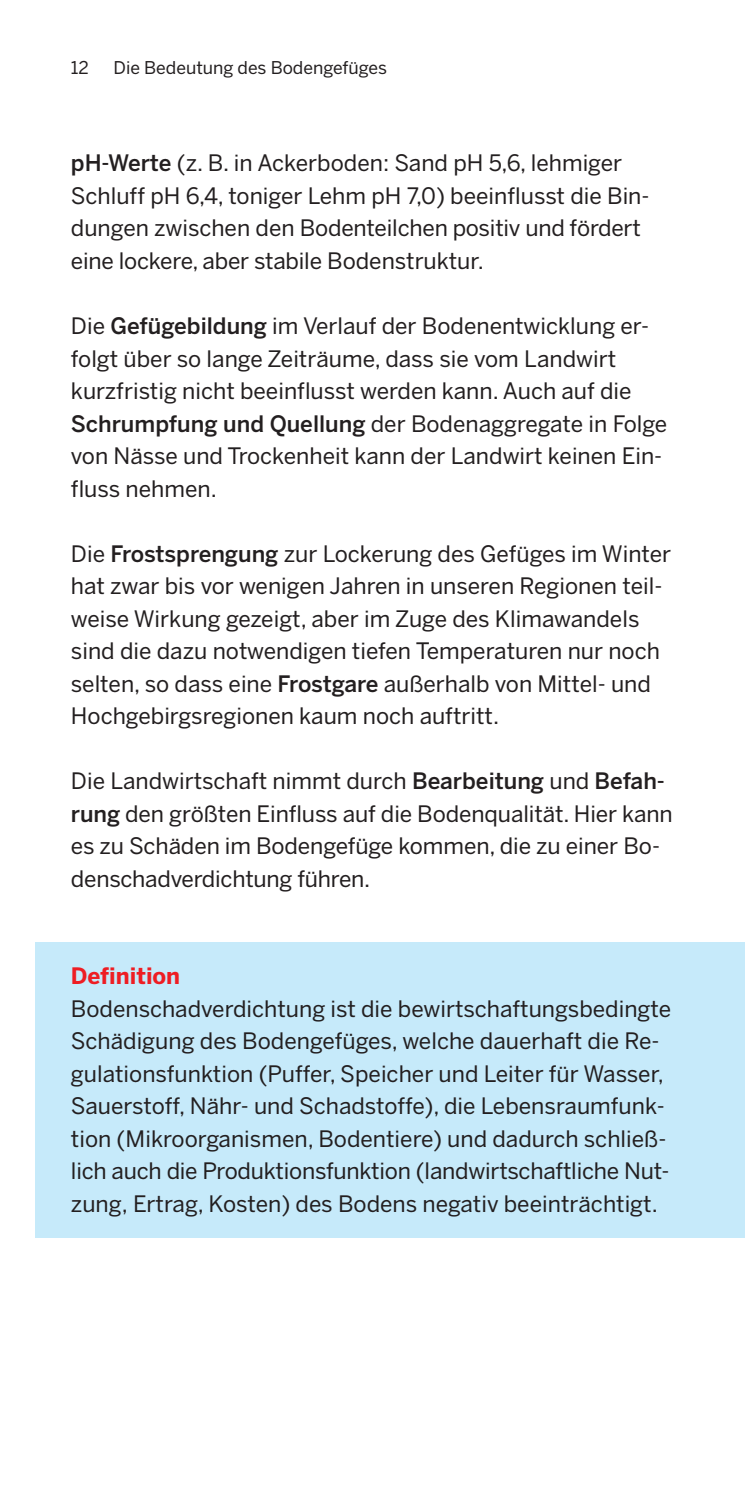
<style>
.page{position:relative;width:745px;height:1489px;background:#fff}
.page>*{position:absolute;margin:0;border:0;box-sizing:border-box;transform-origin:0 0}
.t1{font:22.5px/32.5px "Benton Sans";color:#231f20}
.t2{font:700 22.5px "Benton Sans";color:#ee1d23}
.t3{font:17.5px "Benton Sans";color:#231f20}
.s1{font-weight:500}
</style>
<div class="page">
<div style="left:35px;top:941px;width:709px;height:296px;background:#c6eafa"></div>
<hr style="left:744px;top:460px;width:1px;height:194px;background:#c6eafa">
<p class="t3" style="left:71px;top:58px;width:19px">12</p>
<p class="t3" style="left:113px;top:58px;width:275px">Die Bedeutung des Bodengefüges</p>
<p class="t1" style="left:71px;top:147px;width:579px"><span class="s1">pH-Werte</span> (z. B. in Ackerboden: Sand pH 5,6, lehmiger Schluff pH 6,4, toniger Lehm pH 7,0) beeinflusst die Bin&shy;dungen zwischen den Bodenteilchen positiv und fördert eine lockere, aber stabile Bodenstruktur.</p>
<p class="t1" style="left:71px;top:310px;width:597px">Die <span class="s1">Gefügebildung</span> im Verlauf der Bodenentwicklung er&shy;folgt über so lange Zeiträume, dass sie vom Landwirt kurzfristig nicht beeinflusst werden kann. Auch auf die <span class="s1">Schrumpfung und Quellung</span> der Bodenaggregate in Folge von Nässe und Trockenheit kann der Landwirt keinen Ein&shy;fluss nehmen.</p>
<p class="t1" style="left:71px;top:537px;width:601px">Die <span class="s1">Frostsprengung</span> zur Lockerung des Gefüges im Winter hat zwar bis vor wenigen Jahren in unseren Regionen teil&shy;weise Wirkung gezeigt, aber im Zuge des Klimawandels sind die dazu notwendigen tiefen Temperaturen nur noch selten, so dass eine <span class="s1">Frostgare</span> außerhalb von Mittel- und Hochgebirgsregionen kaum noch auftritt.</p>
<p class="t1" style="left:71px;top:765px;width:603px">Die Landwirtschaft nimmt durch <span class="s1">Bearbeitung</span> und <span class="s1">Befah&shy;rung</span> den größten Einfluss auf die Bodenqualität. Hier kann es zu Schäden im Bodengefüge kommen, die zu einer Bo&shy;denschadverdichtung führen.</p>
<p class="t2" style="left:71px;top:963px;width:111px">Definition</p>
<p class="t1" style="left:71px;top:992px;width:601px">Bodenschadverdichtung ist die bewirtschaftungsbedingte Schädigung des Bodengefüges, welche dauerhaft die Re&shy;gulationsfunktion (Puffer, Speicher und Leiter für Wasser, Sauerstoff, Nähr- und Schadstoffe), die Lebensraumfunk&shy;tion (Mikroorganismen, Bodentiere) und dadurch schließ&shy;lich auch die Produktionsfunktion (landwirtschaftliche Nut&shy;zung, Ertrag, Kosten) des Bodens negativ beeinträchtigt.</p>
</div>
